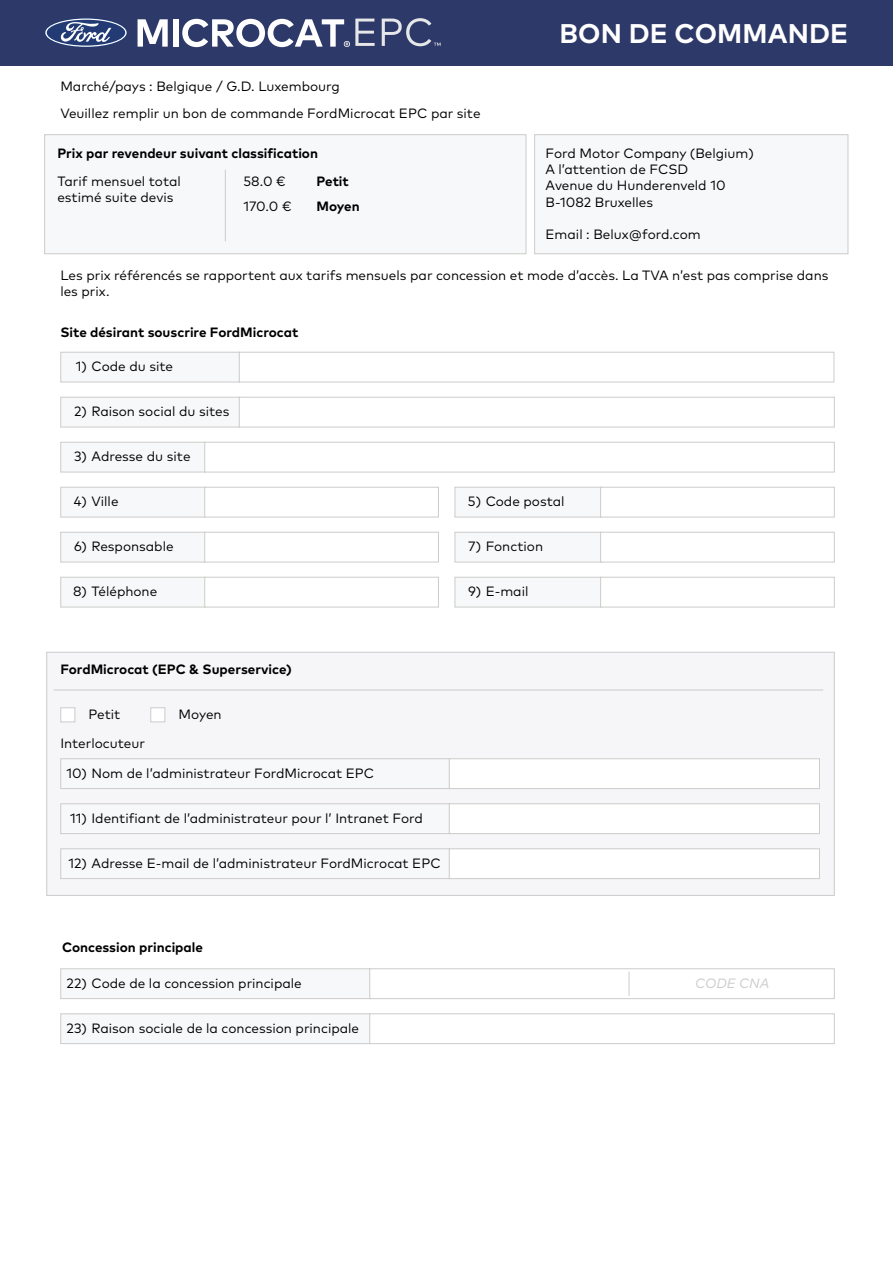
<style>
.page{position:relative;width:893px;height:1263px;background:#fff}
.page>*{position:absolute;margin:0;border:0;box-sizing:border-box;transform-origin:0 0}
.t1{font:700 27px "FF Mark Pro";letter-spacing:.005em;color:#fff}
.t2{font:13.5px/16.2px "FF Mark Pro";color:#000}
.t3{font:700 13.5px/24.8px "FF Mark Pro";color:#000}
.t4{font:italic 13.5px "FF Mark Pro";color:#cdcccb}
</style>
<div class="page">
<div style="left:46px;top:652px;width:789px;height:244px;background:#f6f5f7;border:1px solid #cdcccb"></div>
<div style="left:0;top:0;width:893px;height:66px;background:#2d3968"></div>
<svg style="left:45px;top:18px;width:82px;height:30px"></svg>
<svg style="left:138px;top:19px;width:30px;height:28px"></svg>
<div style="left:173px;top:19px;width:5px;height:28px;background:#fff"></div>
<svg style="left:182px;top:19px;width:193px;height:28px"></svg>
<svg style="left:382px;top:18px;width:59px;height:28px"></svg>
<div style="left:44px;top:134px;width:482px;height:120px;background:#f7f8f9;border:1px solid #cdcccb"></div>
<div style="left:534px;top:134px;width:314px;height:120px;background:#f7f8f9;border:1px solid #cdcccb"></div>
<div style="left:60px;top:352px;width:180px;height:30px;background:#f7f8f9;border:1px solid #cdcccb"></div>
<div style="left:60px;top:532px;width:146px;height:30px;background:#f7f8f9;border:1px solid #cdcccb"></div>
<div style="left:60px;top:577px;width:146px;height:30px;background:#f7f8f9;border:1px solid #cdcccb"></div>
<div style="left:60px;top:758px;width:390px;height:31px;background:#f7f8f9;border:1px solid #cdcccb"></div>
<div style="left:60px;top:803px;width:390px;height:31px;background:#f7f8f9;border:1px solid #cdcccb"></div>
<div style="left:60px;top:848px;width:390px;height:31px;background:#f7f8f9;border:1px solid #cdcccb"></div>
<div style="left:60px;top:487px;width:146px;height:30px;background:#f7f8f9;border:1px solid #cdcccb"></div>
<div style="left:60px;top:397px;width:180px;height:30px;background:#f7f8f9;border:1px solid #cdcccb"></div>
<div style="left:60px;top:442px;width:146px;height:30px;background:#f7f8f9;border:1px solid #cdcccb"></div>
<div style="left:60px;top:968px;width:311px;height:31px;background:#f7f8f9;border:1px solid #cdcccb"></div>
<div style="left:60px;top:1013px;width:311px;height:31px;background:#f7f8f9;border:1px solid #cdcccb"></div>
<div style="left:239px;top:352px;width:595px;height:30px;background:#fff;border:1px solid #cdcccb"></div>
<div style="left:204px;top:532px;width:235px;height:30px;background:#fff;border:1px solid #cdcccb"></div>
<div style="left:204px;top:577px;width:235px;height:30px;background:#fff;border:1px solid #cdcccb"></div>
<div style="left:449px;top:758px;width:371px;height:31px;background:#fff;border:1px solid #cdcccb"></div>
<div style="left:449px;top:803px;width:371px;height:31px;background:#fff;border:1px solid #cdcccb"></div>
<div style="left:449px;top:848px;width:371px;height:31px;background:#fff;border:1px solid #cdcccb"></div>
<div style="left:204px;top:487px;width:235px;height:30px;background:#fff;border:1px solid #cdcccb"></div>
<div style="left:239px;top:397px;width:596px;height:30px;background:#fff;border:1px solid #cdcccb"></div>
<div style="left:60px;top:707px;width:15px;height:15px;background:#fff;border:1px solid #cdcccb"></div>
<div style="left:150px;top:707px;width:15px;height:15px;background:#fff;border:1px solid #cdcccb"></div>
<div style="left:204px;top:442px;width:631px;height:30px;background:#fff;border:1px solid #cdcccb"></div>
<div style="left:369px;top:968px;width:466px;height:31px;background:#fff;border:1px solid #cdcccb"></div>
<div style="left:369px;top:1013px;width:466px;height:31px;background:#fff;border:1px solid #cdcccb"></div>
<div style="left:455px;top:532px;width:147px;height:30px;background:#f7f8f9;border:1px solid #cdcccb"></div>
<div style="left:455px;top:577px;width:147px;height:30px;background:#f7f8f9;border:1px solid #cdcccb"></div>
<div style="left:455px;top:487px;width:147px;height:30px;background:#f7f8f9;border:1px solid #cdcccb"></div>
<div style="left:600px;top:532px;width:235px;height:30px;background:#fff;border:1px solid #cdcccb"></div>
<div style="left:600px;top:577px;width:235px;height:30px;background:#fff;border:1px solid #cdcccb"></div>
<div style="left:600px;top:487px;width:235px;height:30px;background:#fff;border:1px solid #cdcccb"></div>
<hr style="left:225px;top:170px;width:1px;height:71px;background:#cdcccb">
<hr style="left:54px;top:690px;width:769px;height:1px;background:#cdcccb">
<svg style="left:629px;top:971px;width:1px;height:25px"></svg>
<p class="t2" style="left:60px;top:77px;width:281px">Marché/pays : Belgique / G.D. Luxembourg</p>
<p class="t2" style="left:60px;top:104px;width:422px">Veuillez remplir un bon de commande FordMicrocat EPC par site</p>
<p class="t3" style="left:57px;top:140px;width:262px">Prix par revendeur suivant classification</p>
<p class="t2" style="left:57px;top:172px;width:125px">Tarif mensuel total estimé suite devis</p>
<p class="t2" style="left:243px;top:168px;width:50px;line-height:24.8px">58.0 €<br>170.0 €</p>
<p class="t3" style="left:317px;top:168px;width:45px">Petit<br>Moyen</p>
<h1 class="t1" style="left:559px;top:13px;width:290px">BON DE COMMANDE</h1>
<p class="t2" style="left:545px;top:144px;width:210px">Ford Motor Company (Belgium)<br>A l’attention de FCSD<br>Avenue du Hunderenveld 10<br>B-1082 Bruxelles</p>
<p class="t2" style="left:545px;top:225px;width:157px">Email : Belux@ford.com</p>
<p class="t2" style="left:60px;top:266px;width:770px">Les prix référencés se rapportent aux tarifs mensuels par concession et mode d’accès. La TVA n’est pas comprise dans les prix.</p>
<p class="t3" style="left:60px;top:318px;width:239px">Site désirant souscrire FordMicrocat</p>
<p class="t2" style="left:76px;top:357px;width:99px">1) Code du site</p>
<p class="t2" style="left:74px;top:402px;width:157px">2) Raison social du sites</p>
<p class="t2" style="left:74px;top:447px;width:118px">3) Adresse du site</p>
<p class="t2" style="left:74px;top:492px;width:46px">4) Ville</p>
<p class="t2" style="left:74px;top:537px;width:101px">6) Responsable</p>
<p class="t2" style="left:73px;top:582px;width:86px">8) Téléphone</p>
<p class="t3" style="left:60px;top:656px;width:233px">FordMicrocat (EPC &amp; Superservice)</p>
<p class="t2" style="left:88px;top:705px;width:33px">Petit</p>
<p class="t2" style="left:178px;top:705px;width:45px">Moyen</p>
<p class="t2" style="left:60px;top:734px;width:86px">Interlocuteur</p>
<p class="t2" style="left:67px;top:764px;width:309px">10) Nom de l’administrateur FordMicrocat EPC</p>
<p class="t2" style="left:70px;top:809px;width:354px">11) Identifiant de l’administrateur pour l’ Intranet Ford</p>
<p class="t2" style="left:68px;top:854px;width:374px">12) Adresse E-mail de l’administrateur FordMicrocat EPC</p>
<p class="t2" style="left:468px;top:492px;width:98px">5) Code postal</p>
<p class="t2" style="left:468px;top:537px;width:76px">7) Fonction</p>
<p class="t2" style="left:468px;top:582px;width:62px">9) E-mail</p>
<p class="t3" style="left:62px;top:934px;width:142px">Concession principale</p>
<p class="t2" style="left:67px;top:974px;width:237px">22) Code de la concession principale</p>
<p class="t2" style="left:67px;top:1019px;width:294px">23) Raison sociale de la concession principale</p>
<p class="t4" style="left:695px;top:973px;width:75px">CODE CNA</p>
</div>
